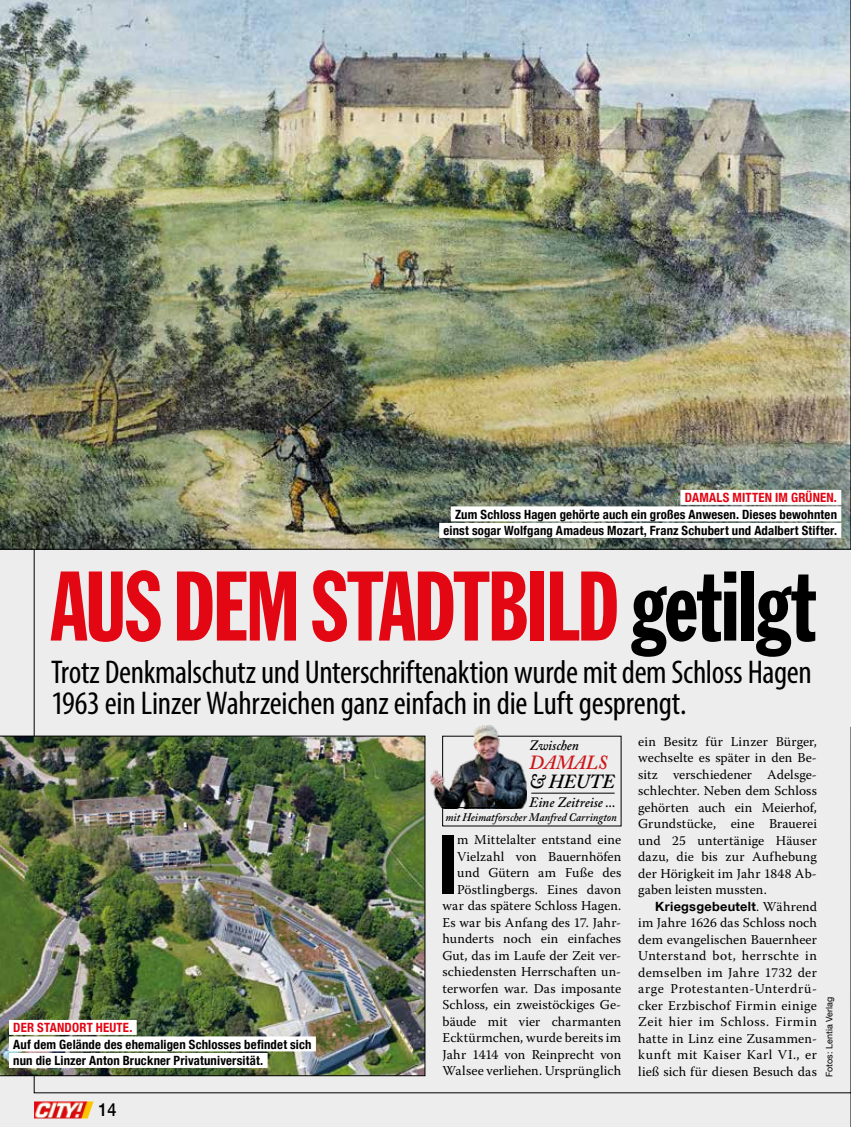
<style>
.page{position:relative;width:851px;height:1127px;background:#fff}
.page>*{position:absolute;margin:0;border:0;box-sizing:border-box;transform-origin:0 0}
.t1{font:103.5px "Franklin Extra Cond Gothic";letter-spacing:-.02em;color:#e30613}
.t2{font:87.75px "Franklin Extra Cond Gothic";color:#000}
.t3{font:condensed 33px/31.5px "Myriad Pro";letter-spacing:-.01em;color:#000}
.t4{font:italic 600 19.95px "Adobe Caslon Pro";color:#cd1719;scale:.94 1}
.t5{font:italic 600 19.95px "Adobe Caslon Pro";letter-spacing:.005em;color:#000;scale:.94 1}
.t6{font:500 18px "Helvetica Neue LT Com";color:#000;scale:.9 1}
.t7{font:italic 600 14.4px "Adobe Caslon Pro";color:#000;scale:.94 1}
.t8{font:13.5px/16.5px "Warnock Pro";letter-spacing:.01em;color:#000;text-align:justify}
.t9{font:700 condensed 12.75px/16.5px "Helvetica Neue LT Com";letter-spacing:.015em;color:#000;text-align:right}
.t10{font:700 condensed 12.75px "Helvetica Neue LT Com";letter-spacing:.015em;color:#e30613}
.t11{font:700 12.75px "Helvetica Neue LT Com";letter-spacing:.02em;color:#000}
.t12{font:italic 600 11.55px "Adobe Caslon Pro";color:#000;scale:.94 1}
.t13{font:9px "Helvetica Neue LT Com";color:#000}
.s1{color:#000}
.s2{font-family:"Warnock Pro";font-weight:400;font-size:13.5px}
</style>
<div class="page">
<div style="left:0;top:549px;width:850px;height:578px;background:#ededed"></div>
<img style="left:34px;top:1101px;width:60px;height:17px">
<div style="left:34px;top:549px;width:816px;height:544px;background:#ededed"></div>
<hr style="left:531px;top:793px;width:83px;height:1px;background:#000">
<img style="left:430px;top:725px;width:96px;height:83px">
<hr style="left:441px;top:807px;width:80px;height:1px;background:#000">
<img style="left:0;top:0;width:850px;height:549px">
<img style="left:0;top:736px;width:425px;height:340px">
<div style="left:680px;top:490px;width:161px;height:15px;background:#fff"></div>
<div style="left:450px;top:506px;width:391px;height:15px;background:#fff"></div>
<div style="left:439px;top:523px;width:402px;height:15px;background:#fff"></div>
<div style="left:9px;top:1020px;width:128px;height:15px;background:#fff"></div>
<div style="left:9px;top:1036px;width:307px;height:15px;background:#fff"></div>
<div style="left:9px;top:1053px;width:258px;height:15px;background:#fff"></div>
<p class="t10" style="left:684px;top:490px;width:154px">DAMALS MITTEN IM GRÜNEN.</p>
<p class="t9" style="left:443px;top:506px;width:395px">Zum Schloss Hagen gehörte auch ein großes Anwesen. Dieses bewohnten einst sogar Wolfgang Amadeus Mozart, Franz Schubert und Adalbert Stifter.</p>
<h1 class="t1" style="left:51px;top:551px;width:767px">AUS DEM STADTBILD <span class="s1">getilgt</span></h1>
<h3 class="t3" style="left:51px;top:655px;width:762px">Trotz Denkmalschutz und Unterschriftenaktion wurde mit dem Schloss Hagen<br>1963 ein Linzer Wahrzeichen ganz einfach in die Luft gesprengt.</h3>
<p class="t10" style="left:13px;top:1020px;width:121px">DER STANDORT HEUTE.</p>
<p class="t9" style="left:13px;top:1036px;width:300px;text-align:left">Auf dem Gelände des ehemaligen Schlosses befindet sich nun die Linzer Anton Bruckner Privatuniversität.</p>
<p class="t7" style="left:529px;top:736px;width:54px">Zwischen</p>
<h3 class="t4" style="left:529px;top:750px;width:85px">DAMALS</h3>
<h3 class="t5" style="left:529px;top:769px;width:92px">&amp; HEUTE</h3>
<p class="t7" style="left:529px;top:794px;width:93px">Eine Zeitreise ...</p>
<p class="t12" style="left:445px;top:810px;width:184px">mit Heimatforscher Manfred Carrington</p>
<h2 class="t2" style="left:439px;top:818px;width:20px">I</h2>
<p class="t8" style="left:442px;top:831px;width:180px;text-align:right">m Mittelalter entstand eine<br>Vielzahl von Bauernhöfen und Gütern am Fuße des<br>Pöstlingbergs. Eines davon war das spätere Schloss Hagen.<br>Es war bis Anfang des 17. Jahr&shy;hunderts noch ein einfaches<br>Gut, das im Laufe der Zeit ver&shy;schiedensten Herrschaften un&shy;terworfen war. Das imposante<br>Schloss, ein zweistöckiges Ge&shy;bäude mit vier charmanten<br>Ecktürmchen, wurde bereits im<br>Jahr 1414 von Reinprecht von<br>Walsee verliehen. Ursprünglich</p>
<p class="t8" style="left:638px;top:733px;width:180px">ein Besitz für Linzer Bürger, wechselte es später in den Be&shy;sitz verschiedener Adelsge&shy;schlechter. Neben dem Schloss gehörten auch ein Meierhof, Grundstücke, eine Brauerei und 25 untertänige Häuser dazu, die bis zur Aufhebung der Hörigkeit im Jahr 1848 Ab&shy;gaben leisten mussten.</p>
<p class="t11" style="left:655px;top:898px;width:163px">Kriegsgebeutelt<span class="s2">. Während</span></p>
<p class="t8" style="left:638px;top:914px;width:180px">im Jahre 1626 das Schloss noch dem evangelischen Bauernheer Unterstand bot, herrschte in demselben im Jahre 1732 der arge Protestanten-Unterdrü&shy;cker Erzbischof Firmin einige Zeit hier im Schloss. Firmin hatte in Linz eine Zusammen&shy;kunft mit Kaiser Karl VI., er ließ sich für diesen Besuch das</p>
<p class="t13" style="left:823px;top:1077px;width:81px;rotate:-90deg">Fotos: Lentia Verlag</p>
<h3 class="t6" style="left:98px;top:1099px;width:22px">14</h3>
</div>
